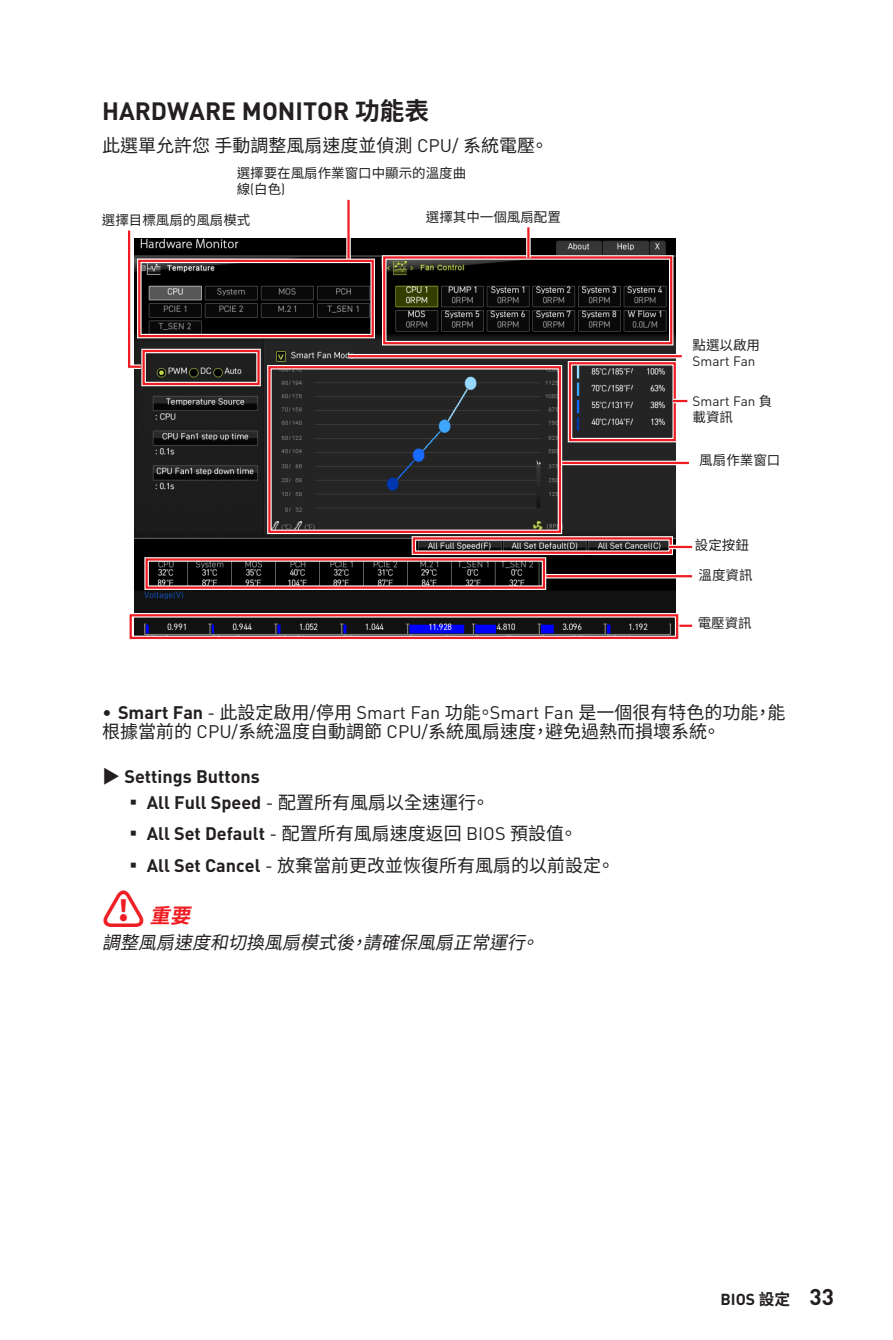
<style>
.page{position:relative;width:893px;height:1340px;background:#fff}
.page>*{position:absolute;margin:0;border:0;box-sizing:border-box;transform-origin:0 0}
.t1{font:700 24.75px "MSI Din Pro Noto CJK";color:#231f20}
.t2{font:italic 700 20.25px "MSI Din Pro Noto CJK";color:#ee1d23}
.t3{font:18px/19.1px "MSI Din Pro Noto CJK";color:#231f20}
.t4{font:700 18px "MSI Din Pro Noto CJK";color:#231f20}
.t5{font:italic 18px "MSI Din Pro Noto CJK";color:#231f20}
.t6{font:700 15.75px "MSI Din Pro Noto CJK";color:#231f20}
.t7{font:13.5px/16.2px "MSI Din Pro Noto CJK";color:#231f20}
.s1{font-weight:700}
.s2{font-weight:400}
.s3{font-style:normal;font-size:42.75px}
.s4{font-size:22.5px}
</style>
<div class="page">
<img style="left:135px;top:239px;width:541px;height:396px">
<svg style="left:546px;top:574px;width:146px;height:4px"></svg>
<hr style="left:545px;top:575px;width:147px;height:2px;background:#ee1d23">
<div style="left:141px;top:349px;width:120px;height:37px;border:4px solid #fff"></div>
<div style="left:142px;top:350px;width:118px;height:35px;border:2px solid #ee1d23"></div>
<div style="left:412px;top:536px;width:261px;height:19px;border:4px solid #fff"></div>
<div style="left:413px;top:537px;width:259px;height:17px;border:2px solid #ee1d23"></div>
<div style="left:382px;top:255px;width:291px;height:90px;border:4px solid #fff"></div>
<div style="left:383px;top:256px;width:289px;height:88px;border:2px solid #ee1d23"></div>
<div style="left:669px;top:544px;width:23px;height:5px;background:#fcddde"></div>
<hr style="left:669px;top:546px;width:23px;height:2px;background:#ee1d23">
<hr style="left:678px;top:624px;width:14px;height:3px;background:#ee1d23">
<div style="left:558px;top:460px;width:131px;height:5px;background:#fcd9da"></div>
<hr style="left:558px;top:462px;width:131px;height:2px;background:#ee1d23">
<div style="left:526px;top:227px;width:5px;height:31px;background:#f6878a"></div>
<hr style="left:527px;top:227px;width:2px;height:31px;background:#ee1d23">
<svg style="left:346px;top:238px;width:5px;height:20px"></svg>
<hr style="left:347px;top:200px;width:3px;height:61px;background:#ee1d23">
<div style="left:137px;top:258px;width:238px;height:80px;border:4px solid #fff"></div>
<div style="left:138px;top:260px;width:236px;height:77px;border:2px solid #ee1d23"></div>
<svg style="left:128px;top:230px;width:17px;height:141px"></svg>
<div style="left:267px;top:365px;width:295px;height:169px;border:4px solid #fff"></div>
<div style="left:268px;top:366px;width:293px;height:167px;border:2px solid #ee1d23"></div>
<div style="left:144px;top:557px;width:402px;height:33px;border:4px solid #fff"></div>
<div style="left:146px;top:558px;width:399px;height:31px;border:2px solid #ee1d23"></div>
<div style="left:128px;top:613px;width:551px;height:27px;border:4px solid #fff"></div>
<div style="left:130px;top:614px;width:548px;height:25px;border:2px solid #ee1d23"></div>
<svg style="left:565px;top:359px;width:122px;height:85px;background:#5e4e4f"></svg>
<svg style="left:348px;top:354px;width:334px;height:4px"></svg>
<hr style="left:348px;top:355px;width:334px;height:2px;background:#ee1d23">
<h1 class="t1" style="left:102px;top:97px;width:329px">HARDWARE MONITOR 功能表</h1>
<p class="t3" style="left:102px;top:136px;width:448px">此選單允許您 手動調整風扇速度並偵測 CPU/ 系統電壓。</p>
<p class="t7" style="left:237px;top:165px;width:231px">選擇要在風扇作業窗口中顯示的溫度曲線(白色)</p>
<p class="t7" style="left:102px;top:212px;width:150px">選擇目標風扇的風扇模式</p>
<p class="t7" style="left:426px;top:210px;width:136px">選擇其中一個風扇配置</p>
<p class="t7" style="left:693px;top:337px;width:69px">點選以啟用<br>Smart Fan</p>
<p class="t7" style="left:693px;top:393px;width:81px">Smart Fan 負載資訊</p>
<p class="t7" style="left:699px;top:452px;width:82px">風扇作業窗口</p>
<p class="t7" style="left:695px;top:537px;width:55px">設定按鈕</p>
<p class="t7" style="left:698px;top:567px;width:55px">溫度資訊</p>
<p class="t7" style="left:698px;top:615px;width:55px">電壓資訊</p>
<p class="t3" style="left:102px;top:703px;width:685px"><span class="s1">∙ Smart Fan</span> - 此設定啟用/停用 Smart Fan 功能。Smart Fan 是一個很有特色的功能，能根據當前的 CPU/系統溫度自動調節 CPU/系統風扇速度，避免過熱而損壞系統。</p>
<p class="t4" style="left:102px;top:766px;width:159px">▶ Settings Buttons</p>
<p class="t4" style="left:124px;top:791px;width:367px">▪ All Full Speed <span class="s2">- 配置所有風扇以全速運行。</span></p>
<p class="t3" style="left:124px;top:824px;width:455px"><span class="s1">▪ All Set Default</span> - 配置所有風扇速度返回 BIOS 預設值。</p>
<p class="t3" style="left:124px;top:856px;width:492px"><span class="s1">▪ All Set Cancel</span> - 放棄當前更改並恢復所有風扇的以前設定。</p>
<p class="t2" style="left:102px;top:904px;width:100px"><span class="s3">⚠</span> 重要</p>
<p class="t5" style="left:102px;top:932px;width:447px">調整風扇速度和切換風扇模式後，請確保風扇正常運行。</p>
<p class="t6" style="left:721px;top:1289px;width:115px">BIOS 設定 <span class="s4">33</span></p>
</div>
